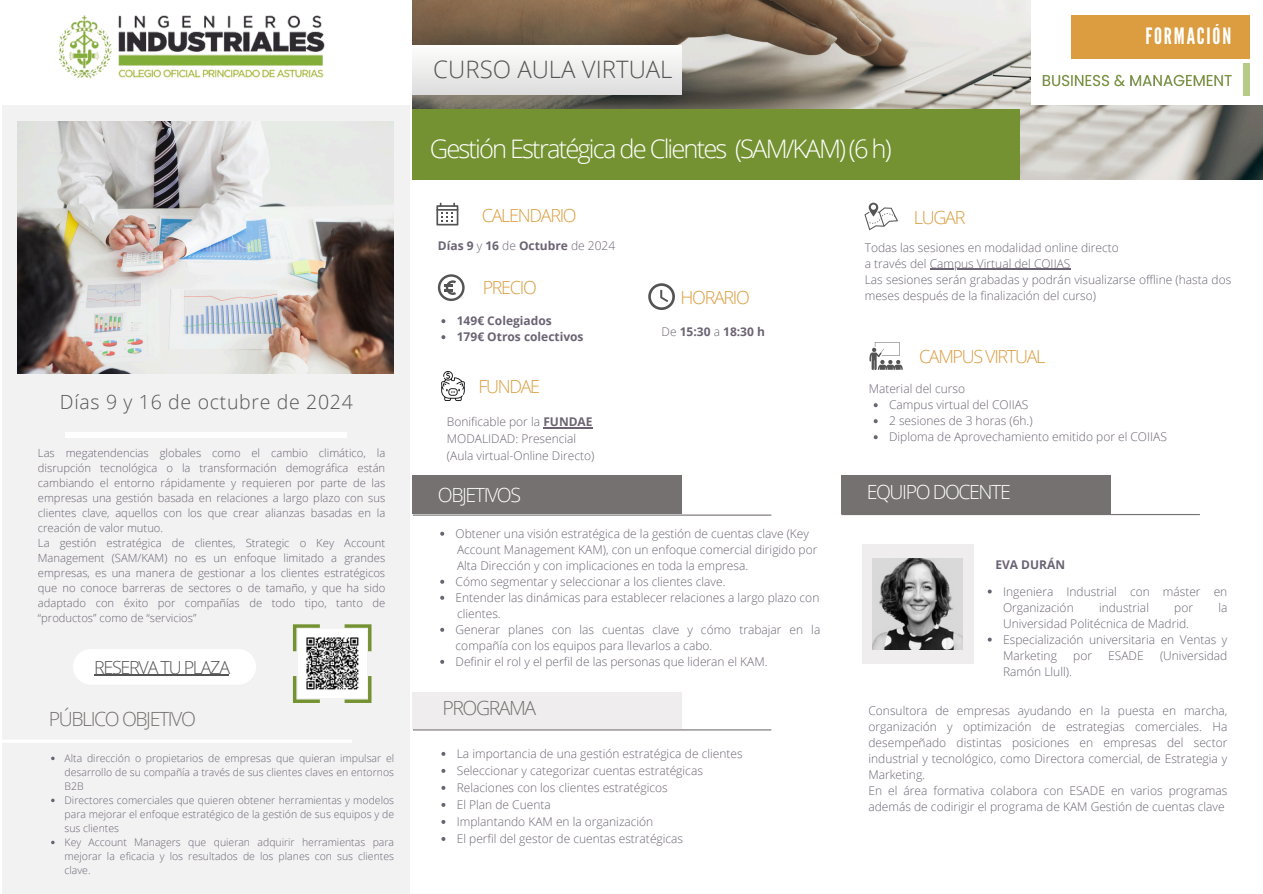
<style>
.page{position:relative;width:1263px;height:894px;background:#fff}
.page>*{position:absolute;margin:0;border:0;box-sizing:border-box;transform-origin:0 0}
.t1{font:300 25.5px "Open Sans";letter-spacing:-.07em;color:#fff}
.t2{font:300 24px "Open Sans";color:#545454}
.t3{font:22.5px "League Gothic";letter-spacing:.08em;color:#fff}
.t4{font:300 19.5px "Open Sans";letter-spacing:-.075em;color:#767171}
.t5{font:300 19.5px "Open Sans";letter-spacing:.035em;color:#545454}
.t6{font:300 19.5px "Open Sans";letter-spacing:-.075em;color:#fff}
.t7{font:300 18px "Open Sans";letter-spacing:-.075em;color:#db9d40}
.t8{font:300 18px "Open Sans";letter-spacing:-.075em;color:#545454}
.t9{font:300 12px/16px "Open Sans";color:#6b6373}
.t10{font:700 12px "Open Sans";color:#6b6373}
.t11{font:300 11.25px/15px "Open Sans";color:#6b6373;text-align:justify}
.t12{font:300 10.5px/14px "Open Sans";color:#6b6373;text-align:justify}
.s1{font-weight:300}
.s2{font-weight:700}
</style>
<div class="page">
<img style="left:413px;top:0;width:850px;height:180px">
<div style="left:1032px;top:0;width:231px;height:105px;background:#fff"></div>
<svg style="left:436px;top:203px;width:22px;height:22px"></svg>
<img style="left:60px;top:15px;width:265px;height:64px">
<div style="left:412px;top:109px;width:608px;height:70px;background:#749232"></div>
<div style="left:3px;top:105px;width:407px;height:788px;background:#f2f2f2"></div>
<img style="left:18px;top:122px;width:376px;height:251px">
<div style="left:66px;top:432px;width:281px;height:5px;background:#fff"></div>
<svg style="left:864px;top:203px;width:34px;height:27px"></svg>
<svg style="left:869px;top:342px;width:34px;height:28px"></svg>
<div style="left:1243px;top:63px;width:7px;height:33px;background:#b6cb86"></div>
<div style="left:1072px;top:15px;width:178px;height:44px;background:#db9d40"></div>
<div style="left:412px;top:46px;width:270px;height:48px;background:linear-gradient(to bottom,#fdfdfc,#dfdede)"></div>
<div style="left:862px;top:544px;width:111px;height:119px;background:#efeded"></div>
<img style="left:872px;top:559px;width:90px;height:90px">
<div style="left:413px;top:475px;width:269px;height:39px;background:#767171"></div>
<hr style="left:413px;top:514px;width:358px;height:1px;background:#767171">
<svg style="left:293px;top:624px;width:27px;height:27px"></svg>
<svg style="left:345px;top:624px;width:26px;height:27px"></svg>
<svg style="left:345px;top:675px;width:26px;height:27px"></svg>
<svg style="left:293px;top:676px;width:27px;height:26px"></svg>
<img style="left:298px;top:629px;width:68px;height:68px">
<hr style="left:0;top:739px;width:352px;height:3px;background:#fff">
<svg style="left:648px;top:283px;width:27px;height:27px"></svg>
<svg style="left:438px;top:274px;width:27px;height:27px"></svg>
<svg style="left:441px;top:319px;width:4px;height:4px"></svg>
<svg style="left:441px;top:335px;width:4px;height:4px"></svg>
<div style="left:73px;top:649px;width:183px;height:35px;background:#fff"></div>
<hr style="left:94px;top:674px;width:135px;height:1px;background:#545454">
<hr style="left:930px;top:268px;width:140px;height:1px;background:#6b6373">
<svg style="left:874px;top:403px;width:4px;height:4px"></svg>
<svg style="left:874px;top:419px;width:4px;height:4px"></svg>
<svg style="left:874px;top:435px;width:4px;height:4px"></svg>
<img style="left:1042px;top:74px;width:190px;height:13px">
<svg style="left:51px;top:756px;width:4px;height:4px"></svg>
<svg style="left:51px;top:798px;width:4px;height:4px"></svg>
<svg style="left:51px;top:840px;width:4px;height:4px"></svg>
<div style="left:841px;top:475px;width:269px;height:38px;background:#767171"></div>
<hr style="left:841px;top:514px;width:359px;height:1px;background:#767171">
<div style="left:413px;top:692px;width:269px;height:37px;background:#efeded"></div>
<hr style="left:413px;top:729px;width:358px;height:1px;background:#767171">
<svg style="left:441px;top:751px;width:4px;height:4px"></svg>
<svg style="left:441px;top:768px;width:4px;height:4px"></svg>
<svg style="left:441px;top:785px;width:4px;height:4px"></svg>
<svg style="left:441px;top:803px;width:4px;height:3px"></svg>
<svg style="left:441px;top:820px;width:4px;height:3px"></svg>
<svg style="left:441px;top:837px;width:4px;height:3px"></svg>
<svg style="left:440px;top:531px;width:4px;height:4px"></svg>
<svg style="left:440px;top:579px;width:4px;height:4px"></svg>
<svg style="left:440px;top:595px;width:4px;height:4px"></svg>
<svg style="left:440px;top:627px;width:4px;height:4px"></svg>
<svg style="left:440px;top:659px;width:4px;height:4px"></svg>
<img style="left:441px;top:371px;width:24px;height:30px">
<hr style="left:543px;top:427px;width:50px;height:1px;background:#6b6373">
<svg style="left:988px;top:589px;width:4px;height:4px"></svg>
<svg style="left:988px;top:637px;width:4px;height:4px"></svg>
<h4 class="t5" style="left:60px;top:387px;width:294px">Días 9 y 16 de octubre de 2024</h4>
<p class="t11" style="left:38px;top:445px;width:349px">Las megatendencias globales como el cambio climático, la disrupción tecnológica o la transformación demográfica están cambiando el entorno rápidamente y requieren por parte de las empresas una gestión basada en relaciones a largo plazo con sus clientes clave, aquellos con los que crear alianzas basadas en la creación de valor mutuo.</p>
<p class="t11" style="left:38px;top:535px;width:349px">La gestión estratégica de clientes, Strategic o Key Account Management (SAM/KAM) no es un enfoque limitado a grandes empresas, es una manera de gestionar a los clientes estratégicos que no conoce barreras de sectores o de tamaño, y que ha sido adaptado con éxito por compañías de todo tipo, tanto de “productos” como de “servicios”</p>
<h3 class="t8" style="left:94px;top:654px;width:138px">RESERVA TU PLAZA</h3>
<p class="t4" style="left:49px;top:705px;width:149px">PÚBLICO OBJETIVO</p>
<p class="t12" style="left:65px;top:750px;width:331px">Alta dirección o propietarios de empresas que quieran impulsar el desarrollo de su compañía a través de sus clientes claves en entornos B2B</p>
<p class="t12" style="left:65px;top:792px;width:331px">Directores comerciales que quieren obtener herramientas y modelos para mejorar el enfoque estratégico de la gestión de sus equipos y de sus clientes</p>
<h4 class="t12" style="left:65px;top:834px;width:331px">Key Account Managers que quieran adquirir herramientas para mejorar la eficacia y los resultados de los planes con sus clientes clave.</h4>
<p class="t2" style="left:433px;top:53px;width:241px">CURSO AULA VIRTUAL</p>
<p class="t1" style="left:430px;top:130px;width:463px">Gestión Estratégica de Clientes (SAM/KAM) (6 h)</p>
<h4 class="t3" style="left:1145px;top:23px;width:87px">FORMACIÓN</h4>
<h2 class="t7" style="left:482px;top:202px;width:96px">CALENDARIO</h2>
<h1 class="t7" style="left:914px;top:205px;width:53px">LUGAR</h1>
<p class="t10" style="left:438px;top:237px;width:179px">Días 9 <span class="s1">y</span> 16 <span class="s1">de</span> Octubre <span class="s1">de 2024</span></p>
<h4 class="t9" style="left:865px;top:239px;width:256px">Todas las sesiones en modalidad online directo</h4>
<p class="t9" style="left:865px;top:255px;width:207px">a través del Campus Virtual del COIIAS</p>
<p class="t9" style="left:865px;top:271px;width:368px">Las sesiones serán grabadas y podrán visualizarse offline (hasta dos</p>
<h4 class="t9" style="left:865px;top:287px;width:233px">meses después de la finalización del curso)</h4>
<p class="t7" style="left:483px;top:275px;width:56px">PRECIO</p>
<p class="t7" style="left:681px;top:285px;width:71px">HORARIO</p>
<p class="t10" style="left:457px;top:312px;width:96px">149€ Colegiados</p>
<p class="t10" style="left:457px;top:328px;width:128px">179€ Otros colectivos</p>
<p class="t7" style="left:478px;top:374px;width:63px">FUNDAE</p>
<p class="t9" style="left:447px;top:413px;width:147px">Bonificable por la <span class="s2">FUNDAE</span></p>
<p class="t9" style="left:447px;top:430px;width:131px">MODALIDAD: Presencial</p>
<p class="t9" style="left:447px;top:447px;width:149px">(Aula virtual-Online Directo)</p>
<h4 class="t10" style="left:662px;top:323px;width:105px"><span class="s1">De</span> 15:30 <span class="s1">a</span> 18:30 h</h4>
<p class="t6" style="left:438px;top:481px;width:85px">OBJETIVOS</p>
<p class="t9" style="left:456px;top:525px;width:355px">Obtener una visión estratégica de la gestión de cuentas clave (Key</p>
<p class="t9" style="left:457px;top:541px;width:362px">Account Management KAM), con un enfoque comercial dirigido por</p>
<p class="t9" style="left:457px;top:557px;width:293px">Alta Dirección y con implicaciones en toda la empresa.</p>
<p class="t9" style="left:456px;top:573px;width:271px">Cómo segmentar y seleccionar a los clientes clave.</p>
<p class="t9" style="left:456px;top:589px;width:365px">Entender las dinámicas para establecer relaciones a largo plazo con</p>
<p class="t9" style="left:457px;top:605px;width:45px">clientes.</p>
<p class="t9" style="left:456px;top:621px;width:366px">Generar planes con las cuentas clave y cómo trabajar en la compañía con los equipos para llevarlos a cabo.</p>
<h4 class="t9" style="left:456px;top:653px;width:313px">Definir el rol y el perfil de las personas que lideran el KAM.</h4>
<p class="t7" style="left:919px;top:343px;width:128px">CAMPUS VIRTUAL</p>
<p class="t9" style="left:869px;top:380px;width:98px">Material del curso</p>
<h4 class="t9" style="left:889px;top:396px;width:141px">Campus virtual del COIIAS</h4>
<p class="t9" style="left:889px;top:412px;width:145px">2 sesiones de 3 horas (6h.)</p>
<p class="t9" style="left:889px;top:428px;width:279px">Diploma de Aprovechamiento emitido por el COIIAS</p>
<p class="t6" style="left:867px;top:478px;width:145px">EQUIPO DOCENTE</p>
<p class="t10" style="left:995px;top:555px;width:71px">EVA DURÁN</p>
<p class="t9" style="left:1003px;top:582px;width:226px">Ingeniera Industrial con máster en<br>Organización</p>
<p class="t9" style="left:1099px;top:598px;width:52px">industrial</p>
<p class="t9" style="left:1174px;top:598px;width:20px">por</p>
<p class="t9" style="left:1218px;top:598px;width:11px">la</p>
<p class="t9" style="left:1003px;top:614px;width:187px">Universidad Politécnica de Madrid.</p>
<p class="t9" style="left:1003px;top:630px;width:226px">Especialización universitaria en Ventas y<br>Marketing</p>
<p class="t9" style="left:1073px;top:646px;width:20px">por</p>
<p class="t9" style="left:1108px;top:646px;width:37px">ESADE</p>
<p class="t9" style="left:1160px;top:646px;width:69px">(Universidad</p>
<p class="t9" style="left:1003px;top:662px;width:70px">Ramón Llull).</p>
<p class="t4" style="left:442px;top:693px;width:95px">PROGRAMA</p>
<h4 class="t9" style="left:868px;top:702px;width:360px;text-align:justify">Consultora de empresas ayudando en la puesta en marcha, organización y optimización de estrategias comerciales. Ha desempeñado distintas posiciones en empresas del sector industrial y tecnológico, como Directora comercial, de Estrategia y Marketing.</h4>
<h4 class="t9" style="left:868px;top:782px;width:360px">En el área formativa colabora con ESADE en varios programas además de codirigir el programa de KAM Gestión de cuentas clave</h4>
<p class="t9" style="left:457px;top:745px;width:287px">La importancia de una gestión estratégica de clientes</p>
<p class="t9" style="left:457px;top:762px;width:248px">Seleccionar y categorizar cuentas estratégicas</p>
<h4 class="t9" style="left:457px;top:779px;width:212px">Relaciones con los clientes estratégicos</h4>
<p class="t9" style="left:457px;top:796px;width:96px">El Plan de Cuenta</p>
<p class="t9" style="left:457px;top:813px;width:198px">Implantando KAM en la organización</p>
<p class="t9" style="left:457px;top:830px;width:228px">El perfil del gestor de cuentas estratégicas</p>
</div>
